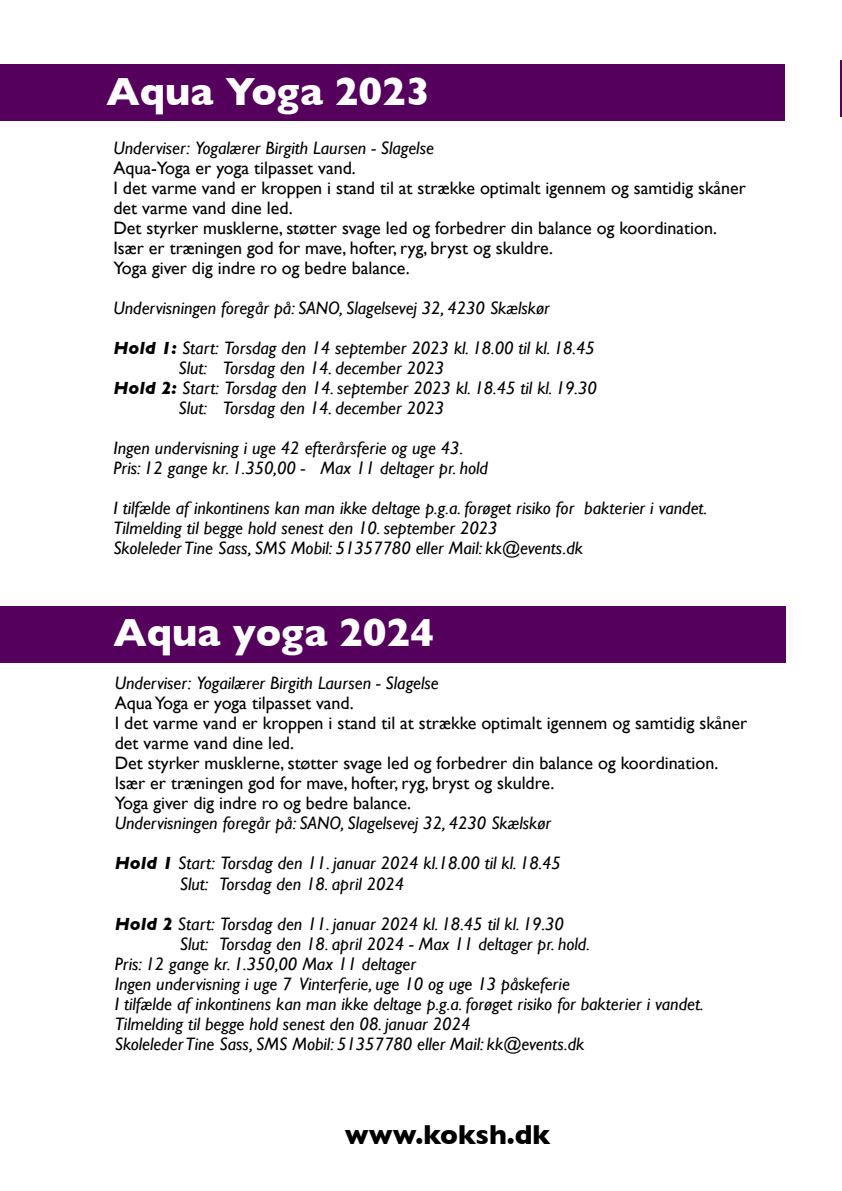
<style>
.page{position:relative;width:842px;height:1191px;background:#fff}
.page>*{position:absolute;margin:0;border:0;box-sizing:border-box;transform-origin:0 0}
.t1{font:700 40px "Gill Sans";color:#fff}
.t2{font:700 28px "Gill Sans";color:#000}
.t3{font:italic 18px/20px "Gill Sans";color:#000}
.t4{font:18px/20px "Gill Sans";color:#000}
.s1{font-weight:700}
</style>
<div class="page">
<hr style="left:840px;top:60px;width:2px;height:57px;background:#54005c">
<div style="left:0;top:606px;width:785px;height:57px;background:#54005c"></div>
<div style="left:0;top:64px;width:785px;height:57px;background:#54005c"></div>
<h1 class="t1" style="left:106px;top:68px;width:325px">Aqua Yoga 2023</h1>
<p class="t3" style="left:113px;top:138px;width:322px">Underviser: Yogalærer Birgith Laursen - Slagelse</p>
<p class="t4" style="left:113px;top:158px;width:634px">Aqua-Yoga er yoga tilpasset vand.<br>I det varme vand er kroppen i stand til at strække optimalt igennem og samtidig skåner det varme vand dine led.<br>Det styrker musklerne, støtter svage led og forbedrer din balance og koordination.<br>Især er træningen god for mave, hofter, ryg, bryst og skuldre.<br>Yoga giver dig indre ro og bedre balance.</p>
<p class="t3" style="left:113px;top:298px;width:438px">Undervisningen foregår på: SANO, Slagelsevej 32, 4230 Skælskør</p>
<p class="t3" style="left:113px;top:338px;width:483px"><span class="s1">Hold 1:</span> Start: Torsdag den 14 september 2023 kl. 18.00 til kl. 18.45</p>
<p class="t3" style="left:178px;top:358px;width:267px">Slut: Torsdag den 14. december 2023</p>
<p class="t3" style="left:113px;top:378px;width:485px"><span class="s1">Hold 2:</span> Start: Torsdag den 14. september 2023 kl. 18.45 til kl. 19.30</p>
<p class="t3" style="left:178px;top:398px;width:267px">Slut: Torsdag den 14. december 2023</p>
<p class="t3" style="left:113px;top:438px;width:376px">Ingen undervisning i uge 42 efterårsferie og uge 43.<br>Pris: 12 gange kr. 1.350,00 - Max 11 deltager pr. hold</p>
<p class="t3" style="left:113px;top:498px;width:595px">I tilfælde af inkontinens kan man ikke deltage p.g.a. forøget risiko for bakterier i vandet.<br>Tilmelding til begge hold senest den 10. september 2023<br>Skoleleder Tine Sass, SMS Mobil: 51357780 eller Mail: kk@events.dk</p>
<h1 class="t1" style="left:113px;top:609px;width:322px">Aqua yoga 2024</h1>
<p class="t3" style="left:115px;top:673px;width:325px">Underviser: Yogailærer Birgith Laursen - Slagelse</p>
<p class="t4" style="left:115px;top:693px;width:634px">AquaYoga er yoga tilpasset vand.<br>I det varme vand er kroppen i stand til at strække optimalt igennem og samtidig skåner det varme vand dine led.<br>Det styrker musklerne, støtter svage led og forbedrer din balance og koordination.<br>Især er træningen god for mave, hofter, ryg, bryst og skuldre.<br>Yoga giver dig indre ro og bedre balance.</p>
<p class="t3" style="left:115px;top:813px;width:438px">Undervisningen foregår på: SANO, Slagelsevej 32, 4230 Skælskør</p>
<p class="t3" style="left:180px;top:853px;width:383px;text-indent:-65px"><span class="s1">Hold 1</span> Start: Torsdag den 11. januar 2024 kl.18.00 til kl. 18.45<br>Slut: Torsdag den 18. april 2024</p>
<p class="t3" style="left:115px;top:913px;width:451px"><span class="s1">Hold 2</span> Start: Torsdag den 11. januar 2024 kl. 18.45 til kl. 19.30</p>
<p class="t3" style="left:180px;top:933px;width:412px">Slut: Torsdag den 18. april 2024 - Max 11 deltager pr. hold.</p>
<p class="t3" style="left:115px;top:953px;width:303px">Pris: 12 gange kr. 1.350,00 Max 11 deltager</p>
<p class="t3" style="left:115px;top:973px;width:457px">Ingen undervisning i uge 7 Vinterferie, uge 10 og uge 13 påskeferie</p>
<p class="t3" style="left:115px;top:993px;width:590px">I tilfælde af inkontinens kan man ikke deltage p.g.a. forøget risiko for bakterier i vandet.</p>
<p class="t3" style="left:115px;top:1013px;width:357px">Tilmelding til begge hold senest den 08. januar 2024</p>
<p class="t3" style="left:115px;top:1033px;width:471px">Skoleleder Tine Sass, SMS Mobil: 51357780 eller Mail: kk@events.dk</p>
<h2 class="t2" style="left:345px;top:1118px;width:207px">www.koksh.dk</h2>
</div>
